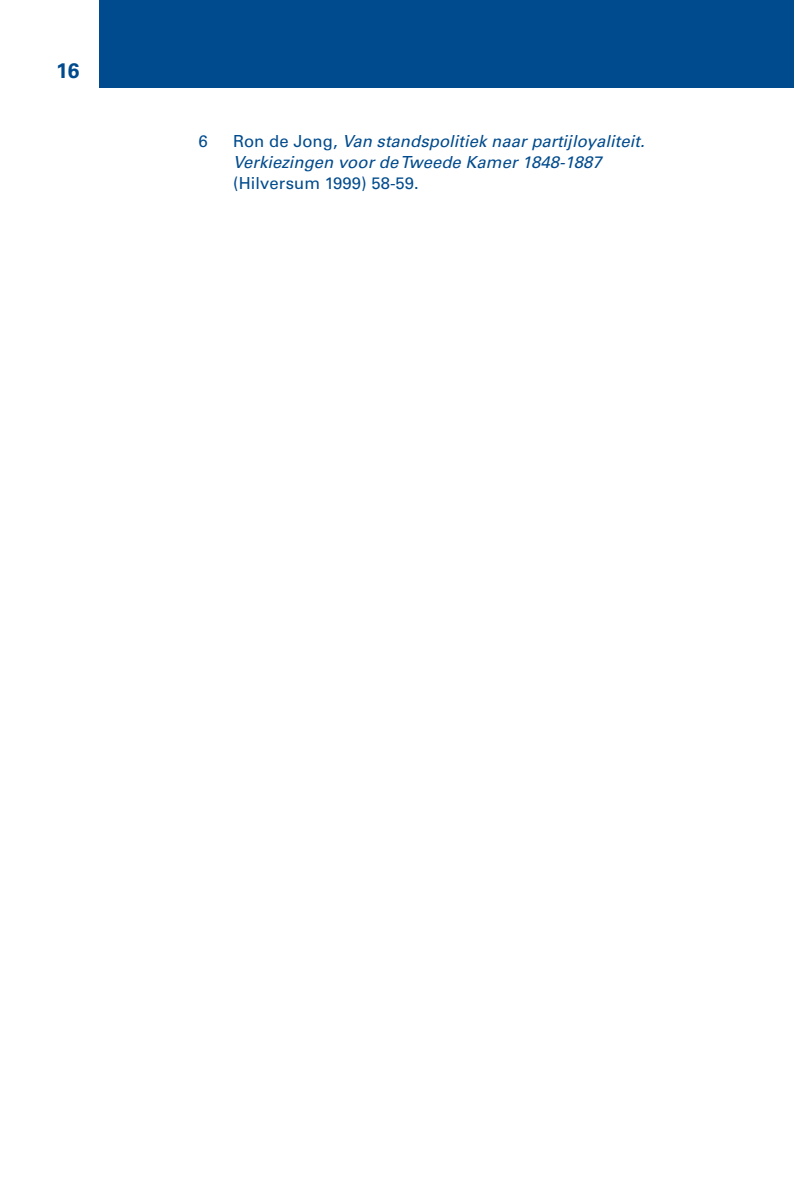
<style>
.page{position:relative;width:794px;height:1191px;background:#fff}
.page>*{position:absolute;margin:0;border:0;box-sizing:border-box;transform-origin:0 0}
.t1{font:700 21px "Univers";color:#004b8d}
.t2{font:italic 16.62px/21px "Univers";letter-spacing:.005em;color:#004b8d}
.t3{font:16.62px "Univers";letter-spacing:.005em;color:#004b8d}
.s1{font-style:normal}
</style>
<div class="page">
<div style="left:99px;top:0;width:695px;height:88px;background:#004b8d"></div>
<p class="t1" style="left:56px;top:58px;width:25px">16</p>
<p class="t3" style="left:198px;top:131px;width:11px">6</p>
<p class="t2" style="left:233px;top:131px;width:413px"><span class="s1">Ron de Jong,</span> Van standspolitiek naar partijloyaliteit.<br>Verkiezingen voor de Tweede Kamer 1848-1887</p>
<p class="t3" style="left:233px;top:173px;width:187px">(Hilversum 1999) 58-59.</p>
</div>
